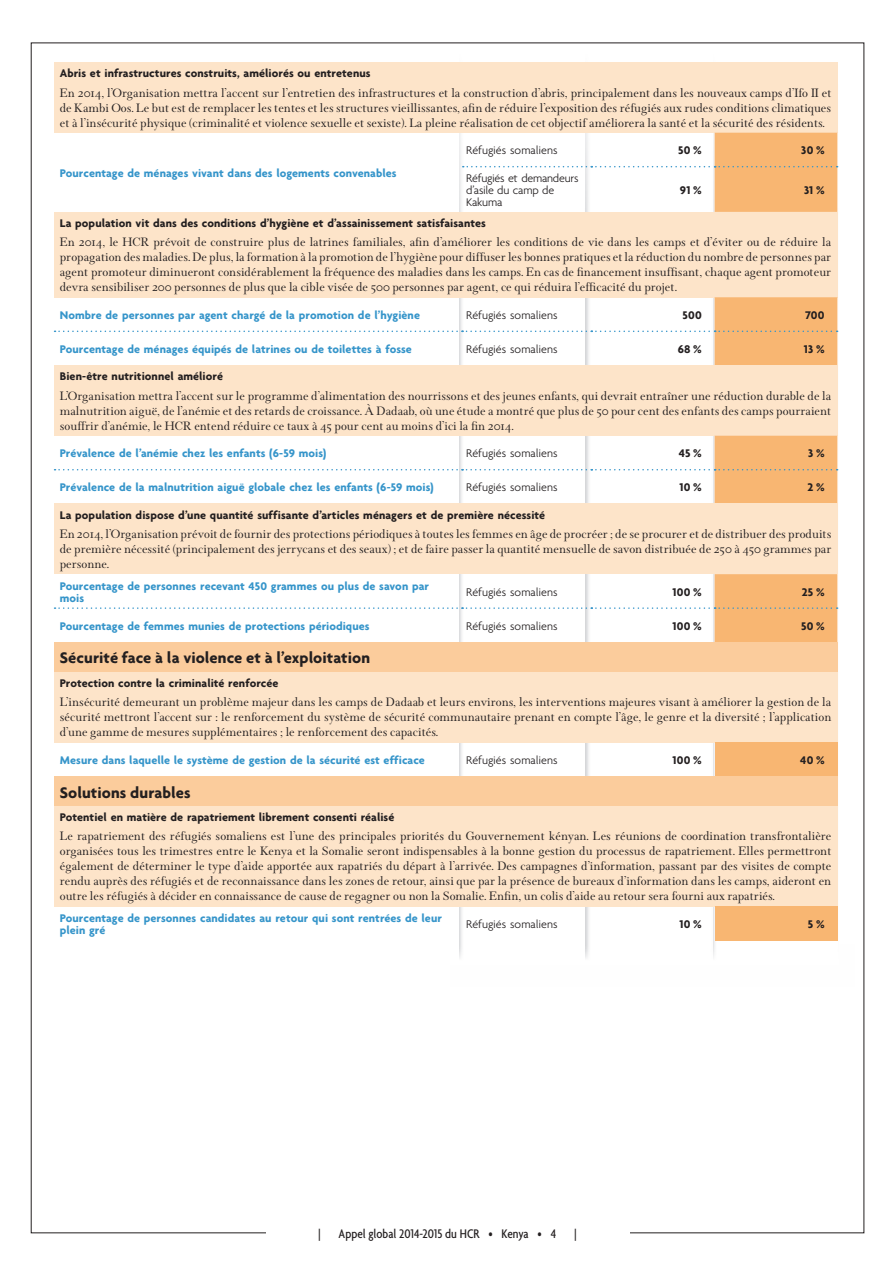
<style>
.page{position:relative;width:893px;height:1263px;background:#fff}
.page>*{position:absolute;margin:0;border:0;box-sizing:border-box;transform-origin:0 0}
.t1{font:700 16.5px "Agenda";color:#231f20}
.t2{font:13.5px/15px "Wessex";color:#231f20;text-align:justify}
.t3{font:500 condensed 13.5px "Agenda";letter-spacing:-.005em;color:#231f20}
.t4{font:700 12px/12px "Agenda";letter-spacing:.005em;color:#3695ca}
.t5{font:700 12px "Agenda";letter-spacing:.005em;color:#231f20}
.t6{font:300 12px/12px "Agenda";letter-spacing:-.01em;color:#231f20}
</style>
<div class="page">
<img style="left:459px;top:62px;width:380px;height:882px">
<img style="left:586px;top:54px;width:1px;height:890px">
<div style="left:54px;top:62px;width:783px;height:71px;background:#fde4c9"></div>
<svg style="left:463px;top:133px;width:375px;height:79px"></svg>
<div style="left:54px;top:212px;width:783px;height:85px;background:#fde4c9"></div>
<svg style="left:55px;top:297px;width:783px;height:68px"></svg>
<div style="left:54px;top:365px;width:783px;height:71px;background:#fde4c9"></div>
<svg style="left:55px;top:436px;width:783px;height:68px"></svg>
<div style="left:54px;top:504px;width:783px;height:70px;background:#fde4c9"></div>
<svg style="left:55px;top:574px;width:783px;height:68px"></svg>
<div style="left:54px;top:642px;width:783px;height:30px;background:#fbcc9c"></div>
<div style="left:54px;top:672px;width:783px;height:70px;background:#fde4c9"></div>
<div style="left:715px;top:742px;width:122px;height:34px;background:#f8b672"></div>
<div style="left:54px;top:776px;width:783px;height:30px;background:#fbcc9c"></div>
<div style="left:54px;top:806px;width:783px;height:100px;background:#fde4c9"></div>
<div style="left:715px;top:906px;width:122px;height:34px;background:#f8b672"></div>
<img style="left:459px;top:944px;width:256px;height:14px">
<svg style="left:586px;top:944px;width:1px;height:14px"></svg>
<p class="t5" style="left:60px;top:66px;width:312px">Abris et infrastructures construits, améliorés ou entretenus</p>
<p class="t2" style="left:60px;top:85px;width:773px">En 2014, l’Organisation mettra l’accent sur l’entretien des infrastructures et la construction d’abris, principalement dans les nouveaux camps d’Ifo II et de Kambi Oos. Le but est de remplacer les tentes et les structures vieillissantes, afin de réduire l’exposition des réfugiés aux rudes conditions climatiques et à l’insécurité physique (criminalité et violence sexuelle et sexiste). La pleine réalisation de cet objectif améliorera la santé et la sécurité des résidents.</p>
<p class="t4" style="left:60px;top:167px;width:338px">Pourcentage de ménages vivant dans des logements convenables</p>
<p class="t6" style="left:466px;top:144px;width:93px">Réfugiés somaliens</p>
<p class="t5" style="left:678px;top:143px;width:25px">50 %</p>
<p class="t5" style="left:801px;top:143px;width:25px">30 %</p>
<p class="t6" style="left:466px;top:172px;width:114px">Réfugiés et demandeurs d’asile du camp de<br>Kakuma</p>
<p class="t5" style="left:680px;top:183px;width:23px">91 %</p>
<p class="t5" style="left:804px;top:183px;width:22px">31 %</p>
<p class="t5" style="left:60px;top:216px;width:428px">La population vit dans des conditions d’hygiène et d’assainissement satisfaisantes</p>
<p class="t2" style="left:60px;top:235px;width:773px">En 2014, le HCR prévoit de construire plus de latrines familiales, afin d’améliorer les conditions de vie dans les camps et d’éviter ou de réduire la propagation des maladies. De plus, la formation à la promotion de l’hygiène pour diffuser les bonnes pratiques et la réduction du nombre de personnes par agent promoteur diminueront considérablement la fréquence des maladies dans les camps. En cas de financement insuffisant, chaque agent promoteur devra sensibiliser 200 personnes de plus que la cible visée de 500 personnes par agent, ce qui réduira l’efficacité du projet.</p>
<p class="t4" style="left:60px;top:309px;width:362px">Nombre de personnes par agent chargé de la promotion de l’hygiène</p>
<p class="t6" style="left:466px;top:309px;width:93px">Réfugiés somaliens</p>
<p class="t5" style="left:682px;top:308px;width:21px">500</p>
<p class="t5" style="left:805px;top:308px;width:21px">700</p>
<p class="t4" style="left:60px;top:343px;width:354px">Pourcentage de ménages équipés de latrines ou de toilettes à fosse</p>
<p class="t6" style="left:466px;top:343px;width:93px">Réfugiés somaliens</p>
<p class="t5" style="left:678px;top:342px;width:26px">68 %</p>
<p class="t5" style="left:804px;top:342px;width:22px">13 %</p>
<p class="t5" style="left:60px;top:369px;width:165px">Bien-être nutritionnel amélioré</p>
<p class="t2" style="left:60px;top:388px;width:773px">L’Organisation mettra l’accent sur le programme d’alimentation des nourrissons et des jeunes enfants, qui devrait entraîner une réduction durable de la malnutrition aiguë, de l’anémie et des retards de croissance. À Dadaab, où une étude a montré que plus de 50 pour cent des enfants des camps pourraient souffrir d’anémie, le HCR entend réduire ce taux à 45 pour cent au moins d’ici la fin 2014.</p>
<p class="t4" style="left:60px;top:447px;width:268px">Prévalence de l’anémie chez les enfants (6-59 mois)</p>
<p class="t6" style="left:466px;top:447px;width:93px">Réfugiés somaliens</p>
<p class="t5" style="left:679px;top:446px;width:25px">45 %</p>
<p class="t5" style="left:808px;top:446px;width:18px">3 %</p>
<p class="t4" style="left:60px;top:481px;width:376px">Prévalence de la malnutrition aiguë globale chez les enfants (6-59 mois)</p>
<p class="t6" style="left:466px;top:481px;width:93px">Réfugiés somaliens</p>
<p class="t5" style="left:679px;top:480px;width:24px">10 %</p>
<p class="t5" style="left:808px;top:480px;width:19px">2 %</p>
<p class="t5" style="left:60px;top:508px;width:487px">La population dispose d’une quantité suffisante d’articles ménagers et de première nécessité</p>
<p class="t2" style="left:60px;top:527px;width:773px">En 2014, l’Organisation prévoit de fournir des protections périodiques à toutes les femmes en âge de procréer ; de se procurer et de distribuer des produits de première nécessité (principalement des jerrycans et des seaux) ; et de faire passer la quantité mensuelle de savon distribuée de 250 à 450 grammes par personne.</p>
<p class="t4" style="left:60px;top:579px;width:371px">Pourcentage de personnes recevant 450 grammes ou plus de savon par mois</p>
<p class="t6" style="left:466px;top:586px;width:93px">Réfugiés somaliens</p>
<p class="t5" style="left:672px;top:584px;width:31px">100 %</p>
<p class="t5" style="left:802px;top:584px;width:24px">25 %</p>
<p class="t4" style="left:60px;top:619px;width:311px">Pourcentage de femmes munies de protections périodiques</p>
<p class="t6" style="left:466px;top:620px;width:93px">Réfugiés somaliens</p>
<p class="t5" style="left:672px;top:618px;width:31px">100 %</p>
<p class="t5" style="left:801px;top:618px;width:25px">50 %</p>
<p class="t1" style="left:60px;top:648px;width:312px">Sécurité face à la violence et à l’exploitation</p>
<p class="t5" style="left:60px;top:676px;width:220px">Protection contre la criminalité renforcée</p>
<p class="t2" style="left:60px;top:695px;width:773px">L’insécurité demeurant un problème majeur dans les camps de Dadaab et leurs environs, les interventions majeures visant à améliorer la gestion de la sécurité mettront l’accent sur : le renforcement du système de sécurité communautaire prenant en compte l’âge, le genre et la diversité ; l’application d’une gamme de mesures supplémentaires ; le renforcement des capacités.</p>
<p class="t4" style="left:60px;top:754px;width:367px">Mesure dans laquelle le système de gestion de la sécurité est efficace</p>
<p class="t6" style="left:466px;top:754px;width:93px">Réfugiés somaliens</p>
<p class="t5" style="left:672px;top:753px;width:31px">100 %</p>
<p class="t5" style="left:800px;top:753px;width:26px">40 %</p>
<p class="t1" style="left:60px;top:782px;width:132px">Solutions durables</p>
<p class="t5" style="left:60px;top:810px;width:336px">Potentiel en matière de rapatriement librement consenti réalisé</p>
<p class="t2" style="left:60px;top:829px;width:773px">Le rapatriement des réfugiés somaliens est l’une des principales priorités du Gouvernement kényan. Les réunions de coordination transfrontalière organisées tous les trimestres entre le Kenya et la Somalie seront indispensables à la bonne gestion du processus de rapatriement. Elles permettront également de déterminer le type d’aide apportée aux rapatriés du départ à l’arrivée. Des campagnes d’information, passant par des visites de compte rendu auprès des réfugiés et de reconnaissance dans les zones de retour, ainsi que par la présence de bureaux d’information dans les camps, aideront en outre les réfugiés à décider en connaissance de cause de regagner ou non la Somalie. Enfin, un colis d’aide au retour sera fourni aux rapatriés.</p>
<p class="t4" style="left:60px;top:912px;width:384px">Pourcentage de personnes candidates au retour qui sont rentrées de leur plein gré</p>
<p class="t6" style="left:466px;top:918px;width:93px">Réfugiés somaliens</p>
<p class="t5" style="left:679px;top:917px;width:24px">10 %</p>
<p class="t5" style="left:808px;top:917px;width:18px">5 %</p>
<p class="t3" style="left:318px;top:1225px;width:4px">|</p>
<p class="t3" style="left:339px;top:1225px;width:219px">Appel global 2014-2015 du HCR • Kenya • 4</p>
<p class="t3" style="left:574px;top:1225px;width:4px">|</p>
</div>
